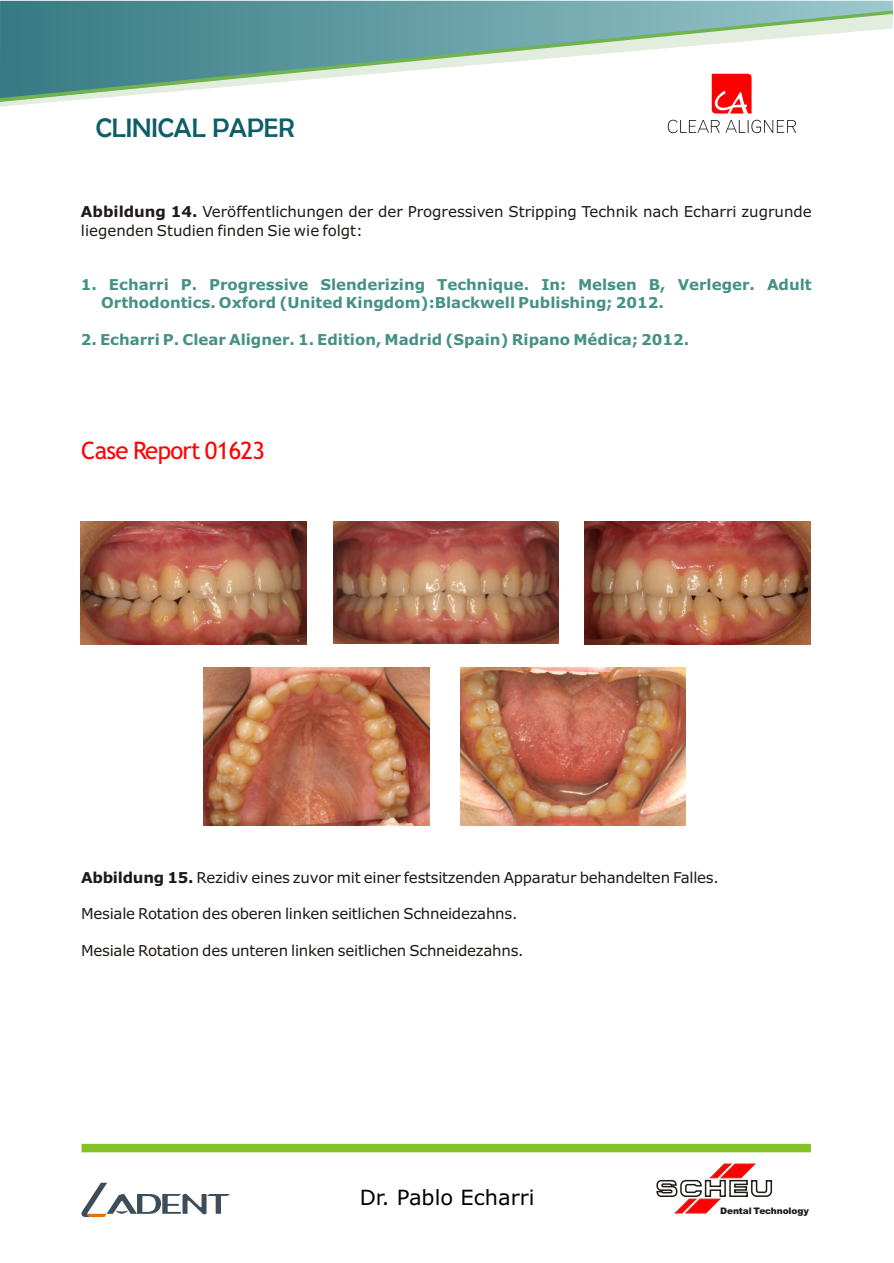
<style>
.page{position:relative;width:894px;height:1263px;background:#fff}
.page>*{position:absolute;margin:0;border:0;box-sizing:border-box;transform-origin:0 0}
.t1{font:27px "Berlin Sans FB";color:#0d5e69}
.t2{font:24px "Trebuchet MS";letter-spacing:-.03em;color:#f00}
.t3{font:21px "Verdana";color:#000}
.t4{font:15px/18.3px "Verdana";letter-spacing:-.015em;color:#1f1a17}
.t5{font:700 15px/18.3px "Verdana";color:#459185}
.t6{font:900 9px "Arial";letter-spacing:-.015em;color:#1f1a17}
.s1{font-weight:700}
</style>
<div class="page">
<div style="left:82px;top:1144px;width:729px;height:8px;background:#85c226"></div>
<svg style="left:656px;top:1163px;width:117px;height:51px"></svg>
<svg style="left:81px;top:1183px;width:149px;height:34px"></svg>
<svg style="left:712px;top:107px;width:40px;height:7px"></svg>
<svg style="left:668px;top:120px;width:128px;height:13px"></svg>
<svg style="left:0;top:98px;width:752px;height:9px"></svg>
<svg style="left:0;top:1px;width:893px;height:97px"></svg>
<img style="left:461px;top:668px;width:225px;height:158px">
<img style="left:81px;top:521px;width:225px;height:123px">
<img style="left:333px;top:521px;width:226px;height:123px">
<img style="left:585px;top:521px;width:225px;height:123px">
<img style="left:204px;top:668px;width:225px;height:157px">
<h1 class="t1" style="left:96px;top:112px;width:200px">CLINICAL PAPER</h1>
<p class="t4" style="left:81px;top:204px;width:732px"><span class="s1">Abbildung 14.</span> Veröffentlichungen der der Progressiven Stripping Technik nach Echarri zugrunde liegenden Studien finden Sie wie folgt:</p>
<p class="t5" style="left:101px;top:277px;width:712px;text-indent:-20px">1. Echarri P. Progressive Slenderizing Technique. In: Melsen B, Verleger. Adult<br>Orthodontics. Oxford (United Kingdom):Blackwell Publishing; 2012.</p>
<p class="t5" style="left:81px;top:332px;width:610px">2. Echarri P. Clear Aligner. 1. Edition, Madrid (Spain) Ripano Médica; 2012.</p>
<h2 class="t2" style="left:81px;top:441px;width:185px">Case Report 01623</h2>
<p class="t4" style="left:81px;top:869px;width:639px"><span class="s1">Abbildung 15.</span> Rezidiv eines zuvor mit einer festsitzenden Apparatur behandelten Falles.</p>
<p class="t4" style="left:81px;top:906px;width:438px">Mesiale Rotation des oberen linken seitlichen Schneidezahns.</p>
<p class="t4" style="left:81px;top:942px;width:444px">Mesiale Rotation des unteren linken seitlichen Schneidezahns.</p>
<h3 class="t3" style="left:360px;top:1189px;width:176px">Dr. Pablo Echarri</h3>
<p class="t6" style="left:720px;top:1207px;width:90px">Dental Technology</p>
</div>
